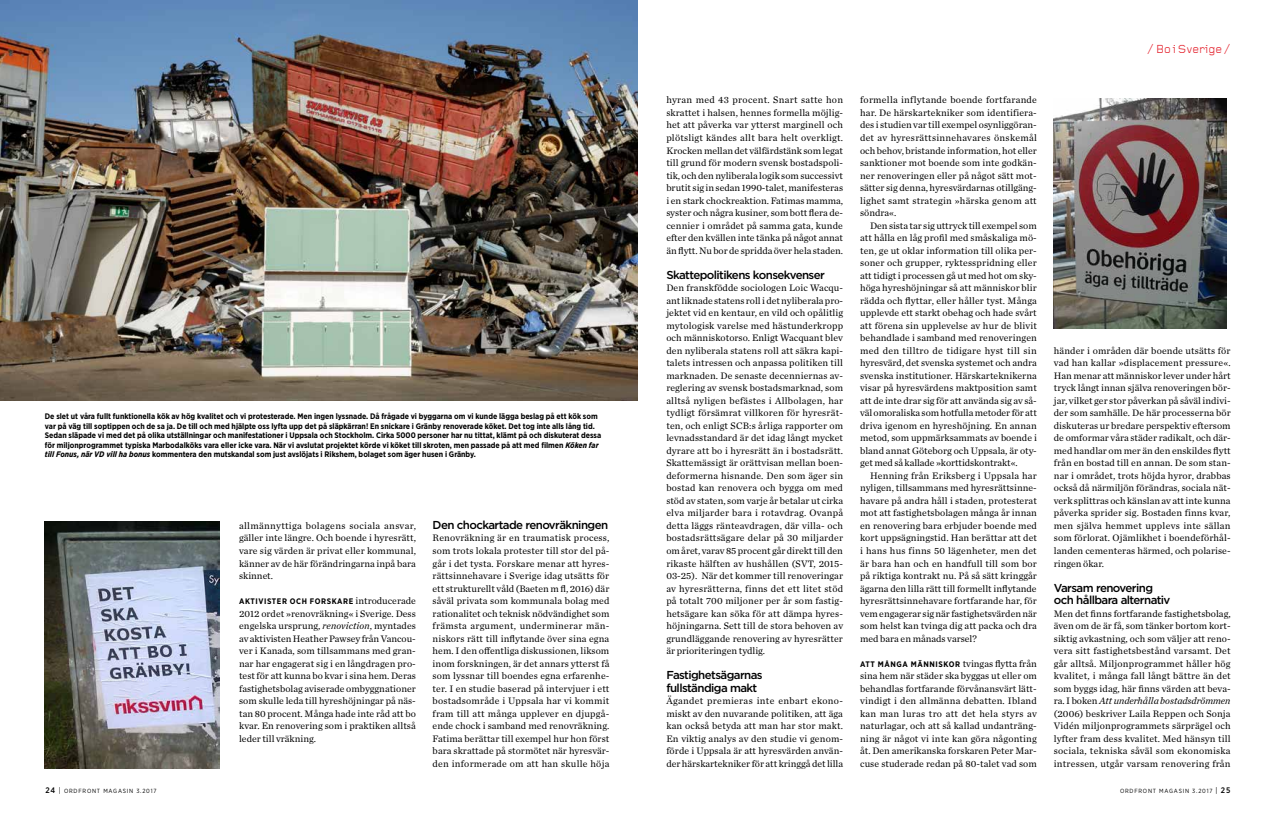
<style>
.page{position:relative;width:1276px;height:823px;background:#fff}
.page>*{position:absolute;margin:0;border:0;box-sizing:border-box;transform-origin:0 0}
.t1{font:12px "Gridnik";letter-spacing:-.01em;color:#e42530}
.t2{font:500 11.5px/12.5px "Gotham";letter-spacing:-.05em;color:#000}
.t3{font:9.8px/12.5px "Chronicle Text G1";letter-spacing:.01em;color:#000;text-align:justify}
.t4{font:700 8px/9.6px "Gotham Narrow";color:#000}
.t5{font:700 8px "Gotham Narrow";letter-spacing:.07em;color:#000}
.t6{font:700 8px "Gotham Narrow";letter-spacing:.075em;color:#000}
.t7{font:6px "Gotham Narrow";letter-spacing:.13em;color:#000}
.s1{font-style:italic}
.s2{font-family:"Chronicle Text G1";font-weight:400;font-size:9.8px}
.s3{font-weight:500;font-size:8px}
.s4{font-size:7.5px}
</style>
<div class="page">
<img style="left:0;top:0;width:638px;height:400px">
<img style="left:45px;top:521px;width:175px;height:247px">
<img style="left:1054px;top:98px;width:172px;height:230px">
<p class="t4" style="left:45px;top:411px;width:558px">De slet ut våra fullt funktionella kök av hög kvalitet och vi protesterade. Men ingen lyssnade. Då frågade vi byggarna om vi kunde lägga beslag på ett kök som var på väg till soptippen och de sa ja. De till och med hjälpte oss lyfta upp det på släpkärran! En snickare i Gränby renoverade köket. Det tog inte alls lång tid.<br>Sedan släpade vi med det på olika utställningar och manifestationer i Uppsala och Stockholm. Cirka 5000 personer har nu tittat, klämt på och diskuterat dessa för miljonprogrammet typiska Marbodalköks vara eller icke vara. När vi avslutat projektet körde vi köket till skroten, men passade på att med filmen <span class="s1">Köken far till Fonus, när VD vill ha bonus</span> kommentera den mutskandal som just avslöjats i Rikshem, bolaget som äger husen i Gränby.</p>
<p class="t3" style="left:239px;top:518px;width:178px">allmännyttiga bolagens sociala ansvar, gäller inte längre. Och boende i hyresrätt, vare sig värden är privat eller kommunal, känner av de här förändringarna inpå bara skinnet.</p>
<p class="t5" style="left:239px;top:595px;width:178px">AKTIVISTER OCH FORSKARE <span class="s2">introducerade</span></p>
<p class="t3" style="left:239px;top:606px;width:178px">2012 ordet »renovräkning« i Sverige. Dess engelska ursprung, <span class="s1">renoviction</span>, myntades av aktivisten Heather Pawsey från Vancou&shy;ver i Kanada, som tillsammans med gran&shy;nar har engagerat sig i en långdragen pro&shy;test för att kunna bo kvar i sina hem. Deras fastighetsbolag aviserade ombyggnationer som skulle leda till hyreshöjningar på näs&shy;tan 80 procent. Många hade inte råd att bo kvar. En renovering som i praktiken alltså leder till vräkning.</p>
<p class="t2" style="left:433px;top:518px;width:177px">Den chockartade renovräkningen</p>
<p class="t3" style="left:433px;top:531px;width:178px">Renovräkning är en traumatisk process, som trots lokala protester till stor del på&shy;går i det tysta. Forskare menar att hyres&shy;rättsinnehavare i Sverige idag utsätts för ett strukturellt våld (Baeten m fl, 2016) där såväl privata som kommunala bolag med rationalitet och teknisk nödvändighet som främsta argument, underminerar män&shy;niskors rätt till inflytande över sina egna hem. I den offentliga diskussionen, liksom inom forskningen, är det annars ytterst få som lyssnar till boendes egna erfarenhe&shy;ter. I en studie baserad på intervjuer i ett bostadsområde i Uppsala har vi kommit fram till att många upplever en djupgå&shy;ende chock i samband med renovräkning.<br>Fatima berättar till exempel hur hon först bara skrattade på stormötet när hyresvär&shy;den informerade om att han skulle höja</p>
<p class="t3" style="left:666px;top:93px;width:178px">hyran med 43 procent. Snart satte hon skrattet i halsen, hennes formella möjlig&shy;het att påverka var ytterst marginell och plötsligt kändes allt bara helt overkligt.<br>Krocken mellan det välfärdstänk som legat till grund för modern svensk bostadspoli&shy;tik, och den nyliberala logik som successivt brutit sig in sedan 1990-talet, manifesteras i en stark chockreaktion. Fatimas mamma, syster och några kusiner, som bott flera de&shy;cennier i området på samma gata, kunde efter den kvällen inte tänka på något annat än flytt. Nu bor de spridda över hela staden.</p>
<p class="t2" style="left:666px;top:268px;width:160px">Skattepolitikens konsekvenser</p>
<p class="t3" style="left:666px;top:281px;width:178px;text-align:left">Den franskfödde sociologen Loic Wacqu&shy;ant liknade statens roll i det nyliberala pro&shy;jektet vid en kentaur, en vild och opålitlig mytologisk varelse med hästunderkropp och människotorso. Enligt Wacquant blev den nyliberala statens roll att säkra kapi&shy;talets intressen och anpassa politiken till marknaden. De senaste decenniernas av&shy;reglering av svensk bostadsmarknad, som alltså nyligen befästes i Allbolagen, har tydligt försämrat villkoren för hyresrät&shy;ten, och enligt SCB:s årliga rapporter om levnadsstandard är det idag långt mycket dyrare att bo i hyresrätt än i bostadsrätt.<br>Skattemässigt är orättvisan mellan boen&shy;deformerna hisnande. Den som äger sin bostad kan renovera och bygga om med stöd av staten, som varje år betalar ut cirka elva miljarder bara i rotavdrag. Ovanpå detta läggs ränteavdragen, där villa- och bostadsrättsägare delar på 30 miljarder om året, varav 85 procent går direkt till den rikaste hälften av hushållen (SVT, 2015- 03-25). När det kommer till renoveringar av hyresrätterna, finns det ett litet stöd på totalt 700 miljoner per år som fastig&shy;hetsägare kan söka för att dämpa hyres&shy;höjningarna. Sett till de stora behoven av grundläggande renovering av hyresrätter är prioriteringen tydlig.</p>
<p class="t2" style="left:666px;top:668px;width:98px">Fastighetsägarnas fullständiga makt</p>
<p class="t3" style="left:666px;top:693px;width:178px">Ägandet premieras inte enbart ekono&shy;miskt av den nuvarande politiken, att äga kan också betyda att man har stor makt.<br>En viktig analys av den studie vi genom&shy;förde i Uppsala är att hyresvärden använ&shy;der härskartekniker för att kringgå det lilla</p>
<p class="t1" style="left:1147px;top:43px;width:85px">/ Bo i Sverige /</p>
<p class="t3" style="left:860px;top:93px;width:178px">formella inflytande boende fortfarande har. De härskartekniker som identifiera&shy;des i studien var till exempel osynliggöran&shy;det av hyresrättsinnehavares önskemål och behov, bristande information, hot eller sanktioner mot boende som inte godkän&shy;ner renoveringen eller på något sätt mot&shy;sätter sig denna, hyresvärdarnas otillgäng&shy;lighet samt strategin »härska genom att söndra«.</p>
<p class="t3" style="left:860px;top:218px;width:178px;text-indent:10px">Den sista tar sig uttryck till exempel som att hålla en låg profil med småskaliga mö&shy;ten, ge ut oklar information till olika per&shy;soner och grupper, ryktesspridning eller att tidigt i processen gå ut med hot om sky&shy;höga hyreshöjningar så att människor blir rädda och flyttar, eller håller tyst. Många upplevde ett starkt obehag och hade svårt att förena sin upplevelse av hur de blivit behandlade i samband med renoveringen med den tilltro de tidigare hyst till sin hyresvärd, det svenska systemet och andra svenska institutioner. Härskarteknikerna visar på hyresvärdens maktposition samt att de inte drar sig för att använda sig av så&shy;väl omoraliska som hotfulla metoder för att driva igenom en hyreshöjning. En annan metod, som uppmärksammats av boende i bland annat Göteborg och Uppsala, är oty&shy;get med så kallade »korttidskontrakt«.</p>
<p class="t3" style="left:860px;top:468px;width:178px;text-indent:10px">Henning från Eriksberg i Uppsala har nyligen, tillsammans med hyresrättsinne&shy;havare på andra håll i staden, protesterat mot att fastighetsbolagen många år innan en renovering bara erbjuder boende med kort uppsägningstid. Han berättar att det i hans hus finns 50 lägenheter, men det är bara han och en handfull till som bor på riktiga kontrakt nu. På så sätt kringgår ägarna den lilla rätt till formellt inflytande hyresrättsinnehavare fortfarande har, för vem engagerar sig när fastighetsvärden när som helst kan tvinga dig att packa och dra med bara en månads varsel?</p>
<p class="t6" style="left:860px;top:658px;width:178px">ATT MÅNGA MÄNNISKOR <span class="s2">tvingas flytta från</span></p>
<p class="t3" style="left:860px;top:668px;width:178px">sina hem när städer ska byggas ut eller om behandlas fortfarande förvånansvärt lätt&shy;vindigt i den allmänna debatten. Ibland kan man luras tro att det hela styrs av naturlagar, och att så kallad undanträng&shy;ning är något vi inte kan göra någonting åt. Den amerikanska forskaren Peter Mar&shy;cuse studerade redan på 80-talet vad som</p>
<p class="t3" style="left:1054px;top:343px;width:178px">händer i områden där boende utsätts för vad han kallar »displacement pressure«.<br>Han menar att människor lever under hårt tryck långt innan själva renoveringen bör&shy;jar, vilket ger stor påverkan på såväl indivi&shy;der som samhälle. De här processerna bör diskuteras ur bredare perspektiv eftersom de omformar våra städer radikalt, och där&shy;med handlar om mer än den enskildes flytt från en bostad till en annan. De som stan&shy;nar i området, trots höjda hyror, drabbas också då närmiljön förändras, sociala nät&shy;verk splittras och känslan av att inte kunna påverka sprider sig. Bostaden finns kvar, men själva hemmet upplevs inte sällan som förlorat. Ojämlikhet i boendeförhål&shy;landen cementeras härmed, och polarise&shy;ringen ökar.</p>
<p class="t2" style="left:1054px;top:580px;width:118px">Varsam renovering och hållbara alternativ</p>
<p class="t3" style="left:1054px;top:606px;width:178px">Men det finns fortfarande fastighetsbolag, även om de är få, som tänker bortom kort&shy;siktig avkastning, och som väljer att reno&shy;vera sitt fastighetsbestånd varsamt. Det går alltså. Miljonprogrammet håller hög kvalitet, i många fall långt bättre än det som byggs idag, här finns värden att beva&shy;ra. I boken <span class="s1">Att underhålla bostadsdrömmen </span>(2006) beskriver Laila Reppen och Sonja Vidén miljonprogrammets särprägel och lyfter fram dess kvalitet. Med hänsyn till sociala, tekniska såväl som ekonomiska intressen, utgår varsam renovering från</p>
<p class="t7" style="left:45px;top:786px;width:113px"><span class="s3">24</span> <span class="s4">|</span> ORDFRONT MAGASIN 3.2017</p>
<p class="t7" style="left:1120px;top:786px;width:112px">ORDFRONT MAGASIN 3.2017 <span class="s4">|</span> <span class="s3">25</span></p>
</div>
